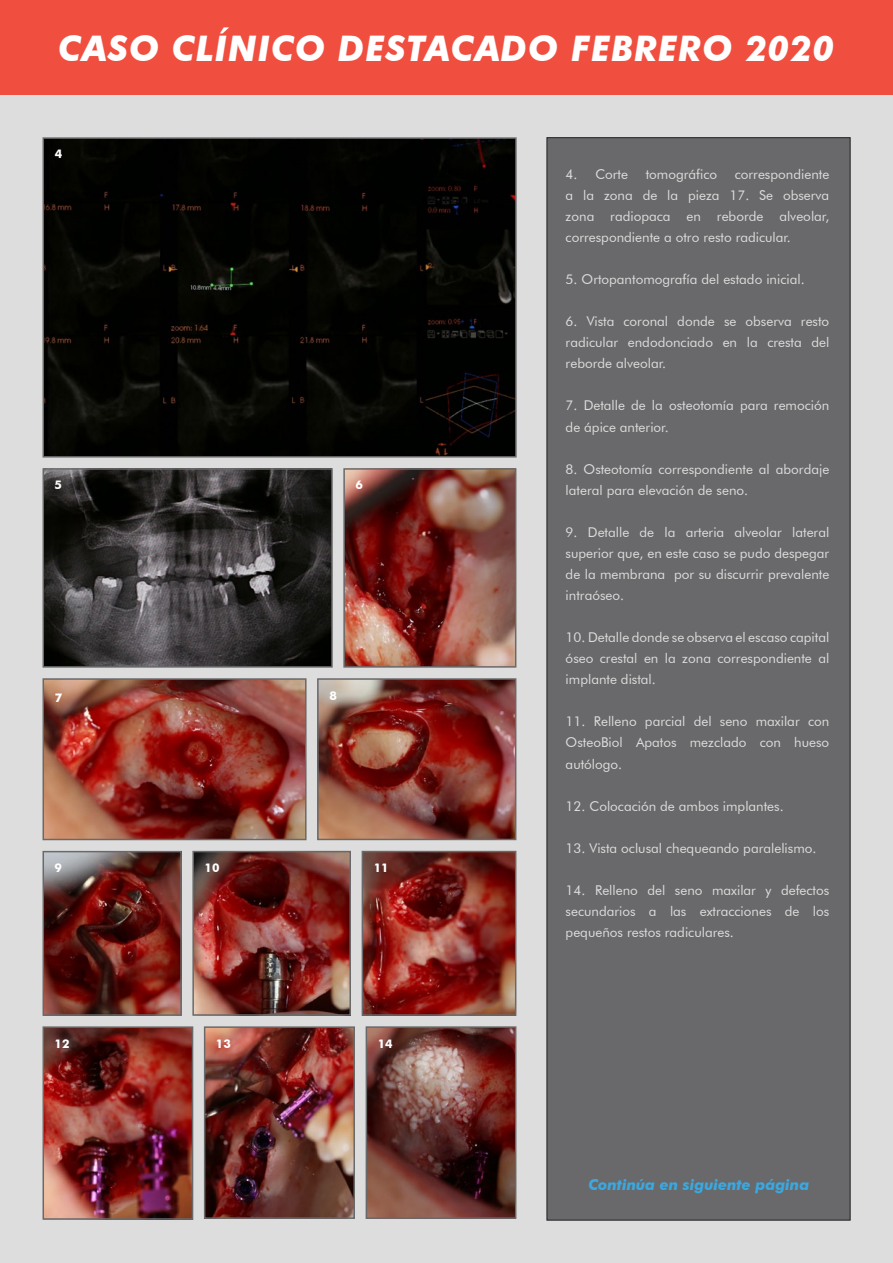
<style>
.page{position:relative;width:893px;height:1263px;background:#ddd}
.page>*{position:absolute;margin:0;border:0;box-sizing:border-box;transform-origin:0 0}
.t1{font:italic 700 35.25px "Futura BT";letter-spacing:.025em;color:#fff}
.t2{font:italic 700 15px "Futura BT";color:#3aa9e1}
.t3{font:13.5px/21px "Futura BT";color:#ddd;text-align:justify}
.t4{font:700 12px "Futura BT";color:#fff}
</style>
<div class="page">
<div style="left:0;top:0;width:893px;height:95px;background:#f04f40"></div>
<div style="left:547px;top:137px;width:303px;height:1083px;background:#69696b;border:1px solid #1f1f1f"></div>
<img style="left:195px;top:854px;width:153px;height:159px">
<div style="left:192px;top:851px;width:159px;height:165px;border:2px solid #69696b"></div>
<img style="left:46px;top:1029px;width:144px;height:188px">
<div style="left:43px;top:1026px;width:150px;height:194px;border:2px solid #69696b"></div>
<img style="left:207px;top:1029px;width:145px;height:187px">
<div style="left:204px;top:1026px;width:151px;height:193px;border:2px solid #69696b"></div>
<img style="left:365px;top:854px;width:148px;height:159px">
<div style="left:362px;top:851px;width:154px;height:165px;border:2px solid #69696b"></div>
<img style="left:46px;top:681px;width:258px;height:156px">
<div style="left:43px;top:678px;width:264px;height:162px;border:2px solid #69696b"></div>
<img style="left:320px;top:681px;width:193px;height:156px">
<div style="left:317px;top:678px;width:199px;height:162px;border:2px solid #69696b"></div>
<img style="left:46px;top:854px;width:133px;height:159px">
<div style="left:43px;top:851px;width:139px;height:165px;border:2px solid #69696b"></div>
<img style="left:369px;top:1029px;width:144px;height:187px">
<div style="left:366px;top:1026px;width:150px;height:193px;border:2px solid #69696b"></div>
<img style="left:46px;top:471px;width:284px;height:194px">
<div style="left:43px;top:468px;width:290px;height:200px;border:2px solid #69696b"></div>
<img style="left:346px;top:471px;width:167px;height:194px">
<div style="left:343px;top:468px;width:173px;height:200px;border:2px solid #69696b"></div>
<img style="left:46px;top:140px;width:468px;height:315px">
<div style="left:43px;top:137px;width:474px;height:321px;border:2px solid #69696b"></div>
<h1 class="t1" style="left:58px;top:27px;width:778px">CASO CLÍNICO DESTACADO FEBRERO 2020</h1>
<p class="t4" style="left:55px;top:147px;width:9px">4</p>
<p class="t4" style="left:55px;top:478px;width:9px">5</p>
<p class="t4" style="left:355px;top:478px;width:9px">6</p>
<p class="t4" style="left:55px;top:690px;width:9px">7</p>
<p class="t4" style="left:330px;top:688px;width:9px">8</p>
<p class="t4" style="left:55px;top:860px;width:9px">9</p>
<p class="t4" style="left:205px;top:860px;width:16px">10</p>
<p class="t4" style="left:374px;top:860px;width:16px">11</p>
<p class="t4" style="left:55px;top:1036px;width:16px">12</p>
<p class="t4" style="left:216px;top:1036px;width:16px">13</p>
<p class="t4" style="left:378px;top:1036px;width:17px">14</p>
<p class="t3" style="left:566px;top:164px;width:64px">4. Corte</p>
<p class="t3" style="left:646px;top:164px;width:73px">tomográfico</p>
<p class="t3" style="left:566px;top:164px;width:265px;text-indent:169px">correspondiente a la zona de la pieza 17. Se observa zona radiopaca en reborde alveolar, correspondiente a otro resto radicular.</p>
<p class="t3" style="left:566px;top:269px;width:241px">5. Ortopantomografía del estado inicial.</p>
<p class="t3" style="left:566px;top:311px;width:265px">6. Vista coronal donde se observa resto radicular endodonciado en la cresta del reborde alveolar.</p>
<p class="t3" style="left:566px;top:394px;width:265px;line-height:21.6px">7. Detalle de la osteotomía para remoción de ápice anterior.</p>
<p class="t3" style="left:566px;top:459px;width:265px">8. Osteotomía correspondiente al abordaje lateral para elevación de seno.</p>
<p class="t3" style="left:566px;top:522px;width:265px">9. Detalle de la arteria alveolar lateral superior que, en este caso se pudo despegar de la membrana por su discurrir prevalente intraóseo.</p>
<p class="t3" style="left:566px;top:627px;width:265px">10. Detalle donde se observa el escaso capital óseo crestal en la zona correspondiente al implante distal.</p>
<p class="t3" style="left:566px;top:711px;width:265px">11. Relleno parcial del seno maxilar con OsteoBiol Apatos mezclado con hueso autólogo.</p>
<p class="t3" style="left:566px;top:795px;width:220px">12. Colocación de ambos implantes.</p>
<p class="t3" style="left:566px;top:837px;width:252px">13. Vista oclusal chequeando paralelismo.</p>
<p class="t3" style="left:566px;top:879px;width:265px">14. Relleno del seno maxilar y defectos secundarios a las extracciones de los pequeños restos radiculares.</p>
<p class="t2" style="left:588px;top:1176px;width:222px">Continúa en siguiente página</p>
</div>
